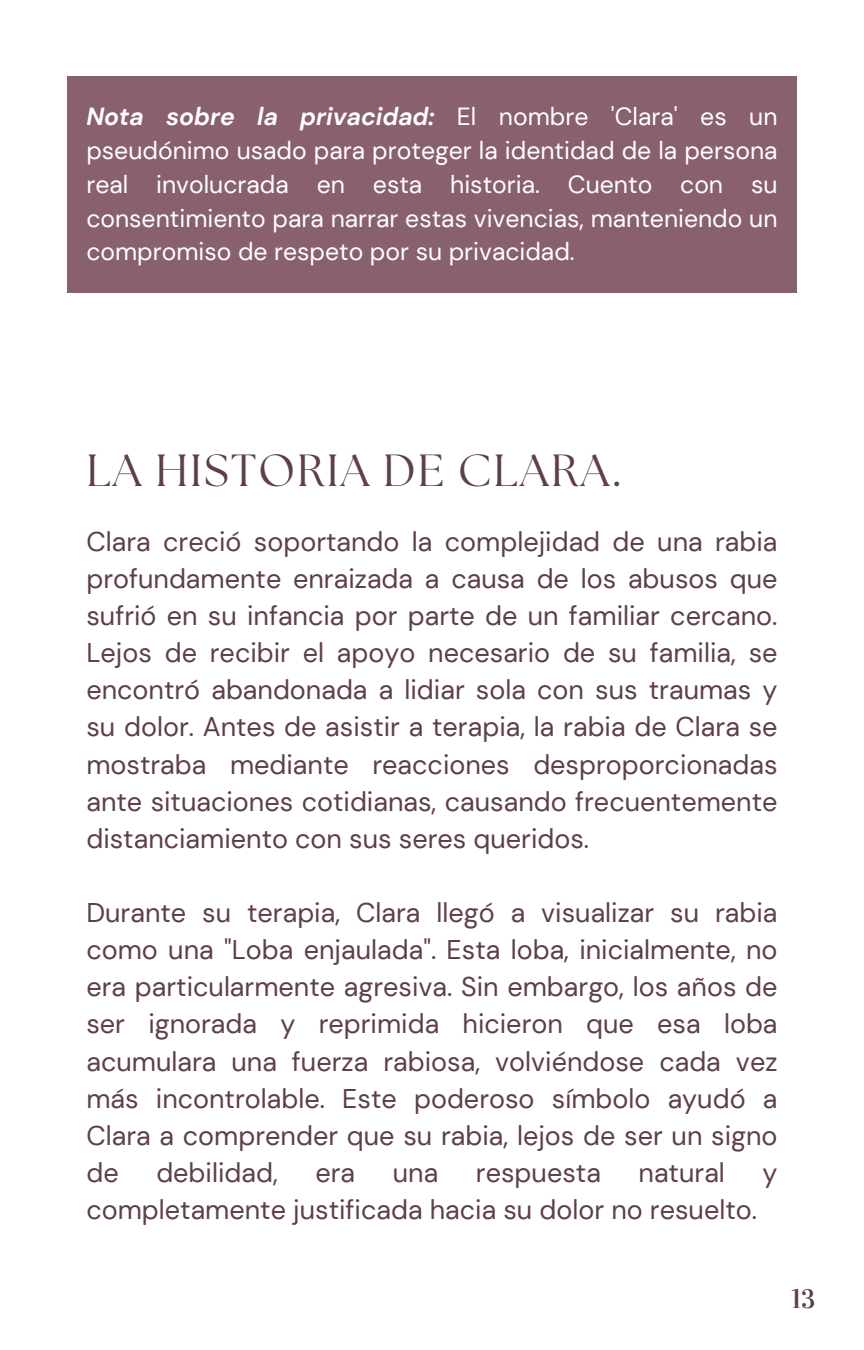
<style>
.page{position:relative;width:864px;height:1350px;background:#fff}
.page>*{position:absolute;margin:0;border:0;box-sizing:border-box;transform-origin:0 0}
.t1{font:45px "The Seasons";letter-spacing:.045em;color:#5d3f49}
.t2{font:27px/37.1px "DM Sans";color:#5d3f49;text-align:justify}
.t3{font:26.55px "Vidaloka";color:#5d3f49}
.t4{font:24.75px/33.8px "DM Sans";color:#fff;text-align:justify}
.s1{font-weight:700;font-style:italic}
</style>
<div class="page">
<div style="left:67px;top:76px;width:729px;height:216px;background:#89606e"></div>
<p class="t4" style="left:86px;top:100px;width:693px"><span class="s1">Nota sobre la privacidad:</span> El nombre 'Clara' es un pseudónimo usado para proteger la identidad de la persona real involucrada en esta historia. Cuento con su consentimiento para narrar estas vivencias, manteniendo un compromiso de respeto por su privacidad.</p>
<p class="t1" style="left:86px;top:450px;width:537px">LA HISTORIA DE CLARA.</p>
<p class="t2" style="left:86px;top:523px;width:693px">Clara creció soportando la complejidad de una rabia profundamente enraizada a causa de los abusos que sufrió en su infancia por parte de un familiar cercano.<br>Lejos de recibir el apoyo necesario de su familia, se encontró abandonada a lidiar sola con sus traumas y su dolor. Antes de asistir a terapia, la rabia de Clara se mostraba mediante reacciones desproporcionadas ante situaciones cotidianas, causando frecuentemente distanciamiento con sus seres queridos.</p>
<h1 class="t2" style="left:86px;top:894px;width:693px">Durante su terapia, Clara llegó a visualizar su rabia como una "Loba enjaulada". Esta loba, inicialmente, no era particularmente agresiva. Sin embargo, los años de ser ignorada y reprimida hicieron que esa loba acumulara una fuerza rabiosa, volviéndose cada vez más incontrolable. Este poderoso símbolo ayudó a Clara a comprender que su rabia, lejos de ser un signo de</h1>
<h1 class="t2" style="left:156px;top:1154px;width:123px">debilidad,</h1>
<h1 class="t2" style="left:315px;top:1154px;width:41px">era</h1>
<h1 class="t2" style="left:393px;top:1154px;width:47px">una</h1>
<h1 class="t2" style="left:476px;top:1154px;width:126px">respuesta</h1>
<h1 class="t2" style="left:639px;top:1154px;width:88px">natural</h1>
<h1 class="t2" style="left:763px;top:1154px;width:17px">y</h1>
<h1 class="t2" style="left:86px;top:1191px;width:672px">completamente justificada hacia su dolor no resuelto.</h1>
<p class="t3" style="left:792px;top:1283px;width:25px">13</p>
</div>
